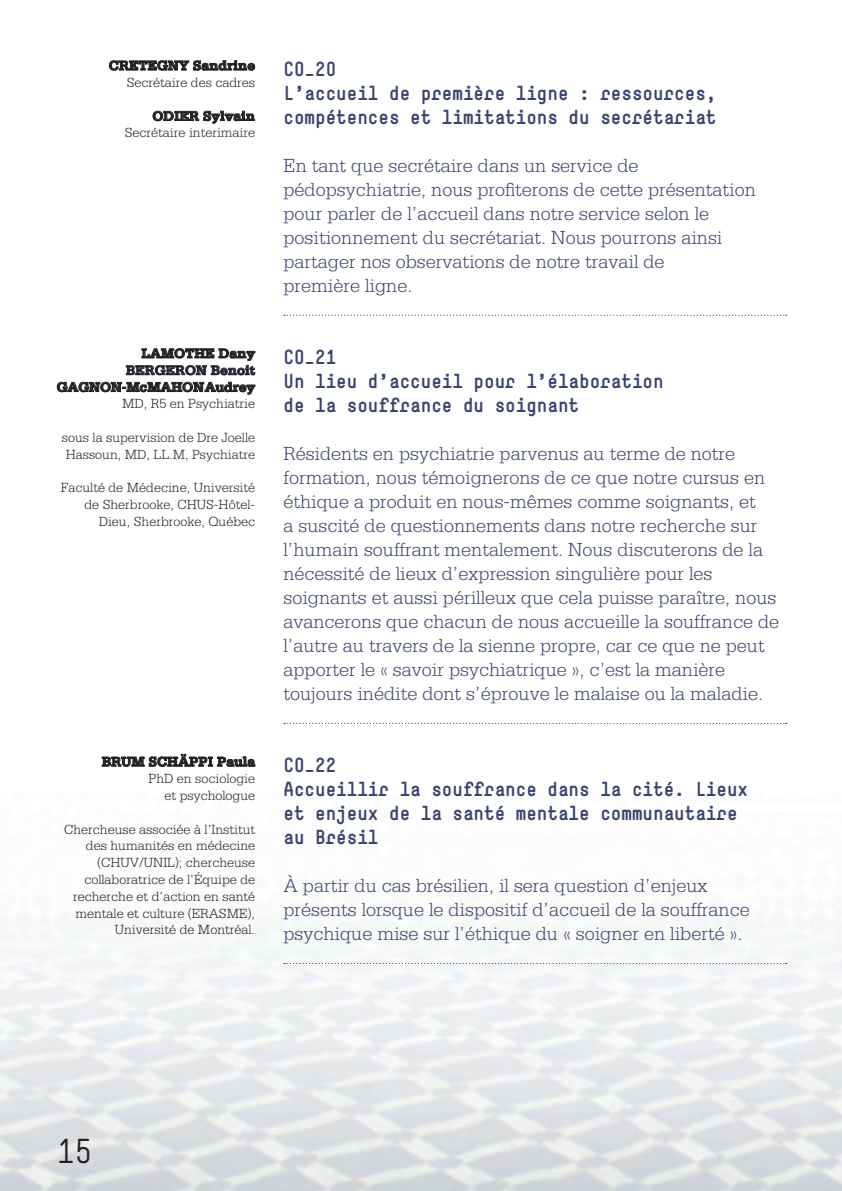
<style>
.page{position:relative;width:842px;height:1191px;background:#fff}
.page>*{position:absolute;margin:0;border:0;box-sizing:border-box;transform-origin:0 0}
.t1{font:34px "Simple";color:#231f20}
.t2{font:300 20px/24px "Serifa Std";color:#38436f}
.t3{font:700 20px/24px "Simple";color:#38436f}
.t4{font:300 14px/16.8px "Serifa Std";color:#231f20;text-align:right}
.t5{font:700 14px/16.8px "Serifa Std";color:#231f20;text-align:right}
</style>
<div class="page">
<svg style="left:284px;top:315px;width:503px;height:1px"></svg>
<svg style="left:284px;top:723px;width:503px;height:1px"></svg>
<svg style="left:284px;top:963px;width:503px;height:1px"></svg>
<svg style="left:108px;top:60px;width:148px;height:11px"></svg>
<svg style="left:152px;top:110px;width:103px;height:14px"></svg>
<svg style="left:56px;top:348px;width:200px;height:47px"></svg>
<svg style="left:101px;top:753px;width:155px;height:14px"></svg>
<p class="t5" style="left:109px;top:57px;width:148px">CRETEGNY Sandrine</p>
<p class="t4" style="left:127px;top:74px;width:130px">Secrétaire des cadres</p>
<p class="t5" style="left:152px;top:107px;width:104px">ODIER Sylvain</p>
<p class="t4" style="left:125px;top:124px;width:132px">Secrétaire interimaire</p>
<p class="t5" style="left:57px;top:345px;width:200px">LAMOTHE Dany<br>BERGERON Benoit<br>GAGNON-Mc MAHON Audrey</p>
<p class="t4" style="left:122px;top:395px;width:134px">MD, R5 en Psychiatrie</p>
<p class="t4" style="left:62px;top:429px;width:195px;text-align:left">sous la supervision de Dre Joelle<br>Hassoun, MD, LL.M, Psychiatre</p>
<p class="t4" style="left:61px;top:479px;width:196px">Faculté de Médecine, Université de Sherbrooke, CHUS-Hôtel-<br>Dieu, Sherbrooke, Québec</p>
<p class="t5" style="left:102px;top:753px;width:155px">BRUM SCHÄPPI Paula</p>
<p class="t4" style="left:149px;top:770px;width:108px">PhD en sociologie et psychologue</p>
<p class="t4" style="left:64px;top:820px;width:192px">Chercheuse associée à l’Institut des humanités en médecine (CHUV/UNIL); chercheuse collaboratrice de l’Équipe de recherche et d’action en santé mentale et culture (ERASME),<br>Université de Montréal.</p>
<p class="t3" style="left:283px;top:56px;width:434px">CO_20<br>L’accueil de première ligne : ressources, compétences et limitations du secrétariat</p>
<p class="t2" style="left:283px;top:153px;width:474px">En tant que secrétaire dans un service de pédopsychiatrie, nous profiterons de cette présentation pour parler de l’accueil dans notre service selon le positionnement du secrétariat. Nous pourrons ainsi partager nos observations de notre travail de<br>première ligne.</p>
<p class="t3" style="left:283px;top:344px;width:382px">CO_21<br>Un lieu d’accueil pour l’élaboration de la souffrance du soignant</p>
<p class="t2" style="left:283px;top:441px;width:497px">Résidents en psychiatrie parvenus au terme de notre formation, nous témoignerons de ce que notre cursus en éthique a produit en nous-mêmes comme soignants, et<br>a suscité de questionnements dans notre recherche sur l’humain souffrant mentalement. Nous discuterons de la nécessité de lieux d’expression singulière pour les soignants et aussi périlleux que cela puisse paraître, nous avancerons que chacun de nous accueille la souffrance de l’autre au travers de la sienne propre, car ce que ne peut apporter le « savoir psychiatrique », c’est la manière toujours inédite dont s’éprouve le malaise ou la maladie.</p>
<p class="t3" style="left:283px;top:752px;width:466px">CO_22<br>Accueillir la souffrance dans la cité. Lieux et enjeux de la santé mentale communautaire au Brésil</p>
<p class="t2" style="left:283px;top:873px;width:468px">À partir du cas brésilien, il sera question d’enjeux présents lorsque le dispositif d’accueil de la souffrance psychique mise sur l’éthique du « soigner en liberté ».</p>
<h1 class="t1" style="left:57px;top:1130px;width:37px">15</h1>
</div>
